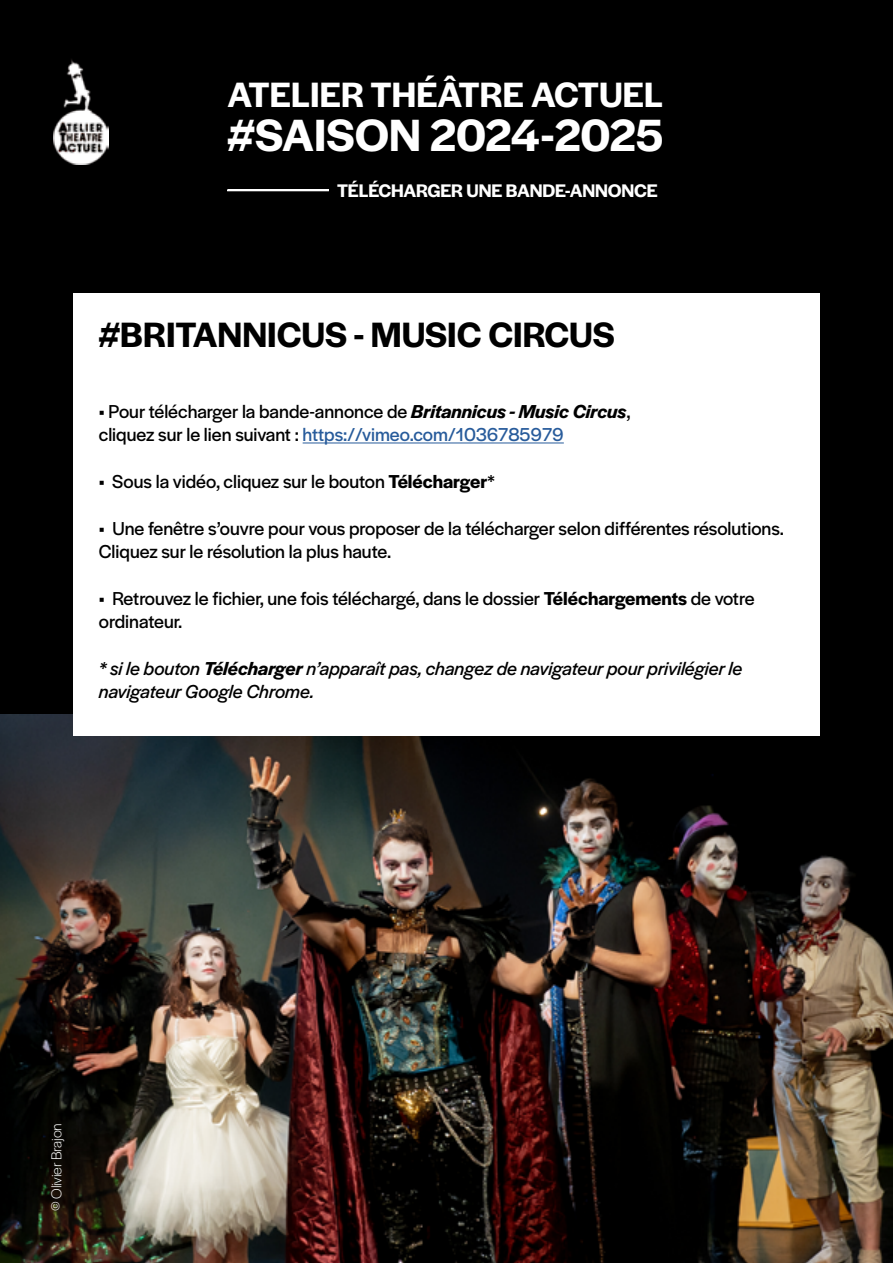
<style>
.page{position:relative;width:893px;height:1263px;background:#000}
.page>*{position:absolute;margin:0;border:0;box-sizing:border-box;transform-origin:0 0}
.t1{font:600 46.95px "Halyard Display";letter-spacing:-.005em;color:#fff}
.t2{font:600 36.6px "Halyard Display";color:#000}
.t3{font:600 36.6px "Halyard Display";color:#fff}
.t4{font:19.5px/23.4px "Halyard Display";color:#000}
.t5{font:italic 19.5px/23.4px "Halyard Display";color:#000}
.t6{font:600 18.9px "Halyard Display";letter-spacing:-.01em;color:#fff}
.t7{font:300 15px "Halyard Display";letter-spacing:-.01em;color:#fff}
.s1{font-weight:600;font-style:italic}
.s2{color:#275b9b}
.s3{font-weight:600}
</style>
<div class="page">
<img style="left:0;top:714px;width:893px;height:549px">
<img style="left:53px;top:59px;width:55px;height:105px">
<div style="left:73px;top:293px;width:747px;height:443px;background:#fff"></div>
<hr style="left:303px;top:442px;width:261px;height:1px;background:#275b9b">
<div style="left:227px;top:189px;width:102px;height:2px;border:1px solid #fff"></div>
<h2 class="t3" style="left:228px;top:69px;width:437px">ATELIER THÉÂTRE ACTUEL</h2>
<h1 class="t1" style="left:228px;top:102px;width:437px">#SAISON 2024-2025</h1>
<p class="t6" style="left:337px;top:177px;width:322px">TÉLÉCHARGER UNE BANDE-ANNONCE</p>
<h2 class="t2" style="left:99px;top:309px;width:517px">#BRITANNICUS - MUSIC CIRCUS</h2>
<p class="t4" style="left:99px;top:398px;width:533px">• Pour télécharger la bande-annonce de <span class="s1">Britannicus - Music Circus</span>, cliquez sur le lien suivant : <span class="s2">https://vimeo.com/1036785979</span></p>
<p class="t4" style="left:99px;top:469px;width:397px">• Sous la vidéo, cliquez sur le bouton <span class="s3">Télécharger</span>*</p>
<p class="t4" style="left:99px;top:515px;width:687px">• Une fenêtre s’ouvre pour vous proposer de la télécharger selon différentes résolutions.<br>Cliquez sur le résolution la plus haute.</p>
<p class="t4" style="left:99px;top:586px;width:657px">• Retrouvez le fichier, une fois téléchargé, dans le dossier <span class="s3">Téléchargements</span> de votre ordinateur.</p>
<p class="t5" style="left:99px;top:656px;width:645px">* si le bouton <span class="s3">Télécharger</span> n’apparaît pas, changez de navigateur pour privilégier le navigateur Google Chrome.</p>
<p class="t7" style="left:46px;top:1211px;width:89px;rotate:-90deg">© Olivier Brajon</p>
</div>
